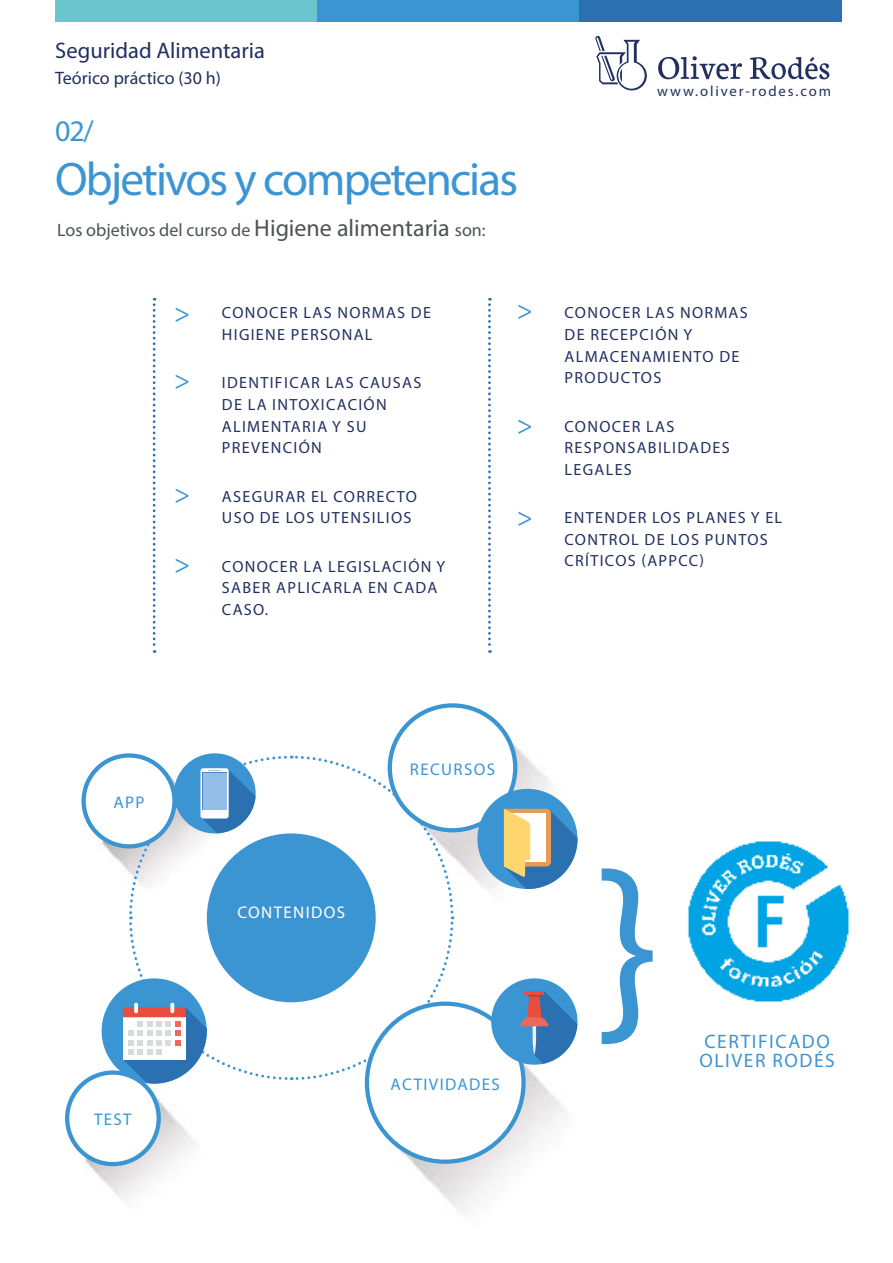
<style>
.page{position:relative;width:893px;height:1263px;background:#fff}
.page>*{position:absolute;margin:0;border:0;box-sizing:border-box;transform-origin:0 0}
.t1{font:220.35px "Myriad Pro";color:#3b95d2}
.t2{font:47.25px "Myriad Pro";letter-spacing:-.04em;color:#3b95d2}
.t3{font:30px "Myriad Pro";color:#3b95d2}
.t4{font:27px "Myriad Pro";color:#3b95d2}
.t5{font:22.5px "Myriad Pro";color:#222f60}
.t6{font:19.5px/19.5px "Myriad Pro";letter-spacing:.08em;color:#3b95d2}
.t7{font:18px "Myriad Pro";color:#4e5253}
.t8{font:18px "Myriad Pro";color:#222f60}
.t9{font:16.95px "Myriad Pro";letter-spacing:.08em;color:#3b95d2}
.t10{font:16.95px "Myriad Pro";letter-spacing:.08em;color:#fff}
.t11{font:16.2px/21.6px "Myriad Pro";letter-spacing:.08em;color:#222f60}
.t12{font:14.7px "Myriad Pro";letter-spacing:.13em;color:#222f60}
.s1{font-size:24px}
</style>
<div class="page">
<svg style="left:658px;top:56px;width:84px;height:23px"></svg>
<svg style="left:750px;top:57px;width:79px;height:22px"></svg>
<svg style="left:595px;top:36px;width:52px;height:54px"></svg>
<div style="left:55px;top:0;width:262px;height:21px;background:#6bc5cf"></div>
<div style="left:317px;top:0;width:263px;height:21px;background:#3b95d2"></div>
<div style="left:580px;top:0;width:262px;height:21px;background:#2b70b0"></div>
<img style="left:65px;top:703px;width:513px;height:510px">
<div style="left:67px;top:1072px;width:92px;height:92px;background:#fff;border-radius:50%"></div>
<div style="left:65px;top:1070px;width:96px;height:96px;border:4px solid #3b95d2;border-radius:50%"></div>
<div style="left:390px;top:705px;width:125px;height:125px;background:#fff;border-radius:50%"></div>
<div style="left:388px;top:703px;width:129px;height:129px;border:4px solid #3b95d2;border-radius:50%"></div>
<div style="left:367px;top:1004px;width:156px;height:158px;background:#fff;border-radius:50%"></div>
<div style="left:84px;top:755px;width:90px;height:91px;background:#fff;border-radius:50%"></div>
<div style="left:81px;top:753px;width:96px;height:95px;border:4px solid #3b95d2;border-radius:50%"></div>
<div style="left:477px;top:789px;width:100px;height:100px;background:#3b95d2;border-radius:50%"></div>
<svg style="left:504px;top:809px;width:73px;height:80px"></svg>
<div style="left:491px;top:978px;width:86px;height:87px;background:#3b95d2;border-radius:50%"></div>
<svg style="left:520px;top:991px;width:57px;height:73px"></svg>
<hr style="left:525px;top:991px;width:19px;height:3px;background:#e84d3d">
<div style="left:102px;top:978px;width:105px;height:105px;background:#3b95d2;border-radius:50%"></div>
<svg style="left:123px;top:754px;width:332px;height:329px"></svg>
<svg style="left:488px;top:298px;width:3px;height:355px"></svg>
<svg style="left:153px;top:298px;width:2px;height:355px"></svg>
<img style="left:688px;top:841px;width:161px;height:161px">
<h3 class="t5" style="left:55px;top:37px;width:211px">Seguridad Alimentaria</h3>
<p class="t8" style="left:55px;top:67px;width:167px">Teórico práctico (30 h)</p>
<h3 class="t3" style="left:55px;top:112px;width:40px">02/</h3>
<h2 class="t2" style="left:55px;top:150px;width:464px">Objetivos y competencias</h2>
<p class="t7" style="left:57px;top:219px;width:430px">Los objetivos del curso de <span class="s1">Higiene alimentaria</span> son:</p>
<h3 class="t4" style="left:174px;top:296px;width:18px">&gt;</h3>
<h3 class="t4" style="left:517px;top:293px;width:18px">&gt;</h3>
<p class="t11" style="left:222px;top:302px;width:210px">CONOCER LAS NORMAS DE<br>HIGIENE PERSONAL</p>
<p class="t11" style="left:222px;top:372px;width:201px">IDENTIFICAR LAS CAUSAS<br>DE LA INTOXICACIÓN<br>ALIMENTARIA Y SU<br>PREVENCIÓN</p>
<p class="t11" style="left:222px;top:485px;width:196px">ASEGURAR EL CORRECTO<br>USO DE LOS UTENSILIOS</p>
<p class="t11" style="left:222px;top:555px;width:225px">CONOCER LA LEGISLACIÓN Y<br>SABER APLICARLA EN CADA<br>CASO.</p>
<h3 class="t4" style="left:174px;top:363px;width:18px">&gt;</h3>
<h3 class="t4" style="left:517px;top:409px;width:18px">&gt;</h3>
<h3 class="t4" style="left:174px;top:477px;width:18px">&gt;</h3>
<h3 class="t4" style="left:517px;top:500px;width:18px">&gt;</h3>
<h3 class="t4" style="left:174px;top:547px;width:18px">&gt;</h3>
<p class="t12" style="left:657px;top:82px;width:175px">www.oliver-rodes.com</p>
<p class="t11" style="left:565px;top:302px;width:185px">CONOCER LAS NORMAS<br>DE RECEPCIÓN Y<br>ALMACENAMIENTO DE<br>PRODUCTOS</p>
<p class="t11" style="left:565px;top:415px;width:167px">CONOCER LAS<br>RESPONSABILIDADES<br>LEGALES</p>
<p class="t11" style="left:565px;top:507px;width:219px">ENTENDER LOS PLANES Y EL<br>CONTROL DE LOS PUNTOS<br>CRÍTICOS (APPCC)</p>
<p class="t9" style="left:114px;top:792px;width:33px">APP</p>
<p class="t9" style="left:94px;top:1109px;width:39px">TEST</p>
<p class="t10" style="left:237px;top:902px;width:109px">CONTENIDOS</p>
<p class="t9" style="left:410px;top:759px;width:87px">RECURSOS</p>
<p class="t9" style="left:391px;top:1073px;width:111px">ACTIVIDADES</p>
<h1 class="t1" style="left:596px;top:809px;width:64px">}</h1>
<p class="t6" style="left:699px;top:1031px;width:137px">CERTIFICADO<br>OLIVER RODÉS</p>
</div>
